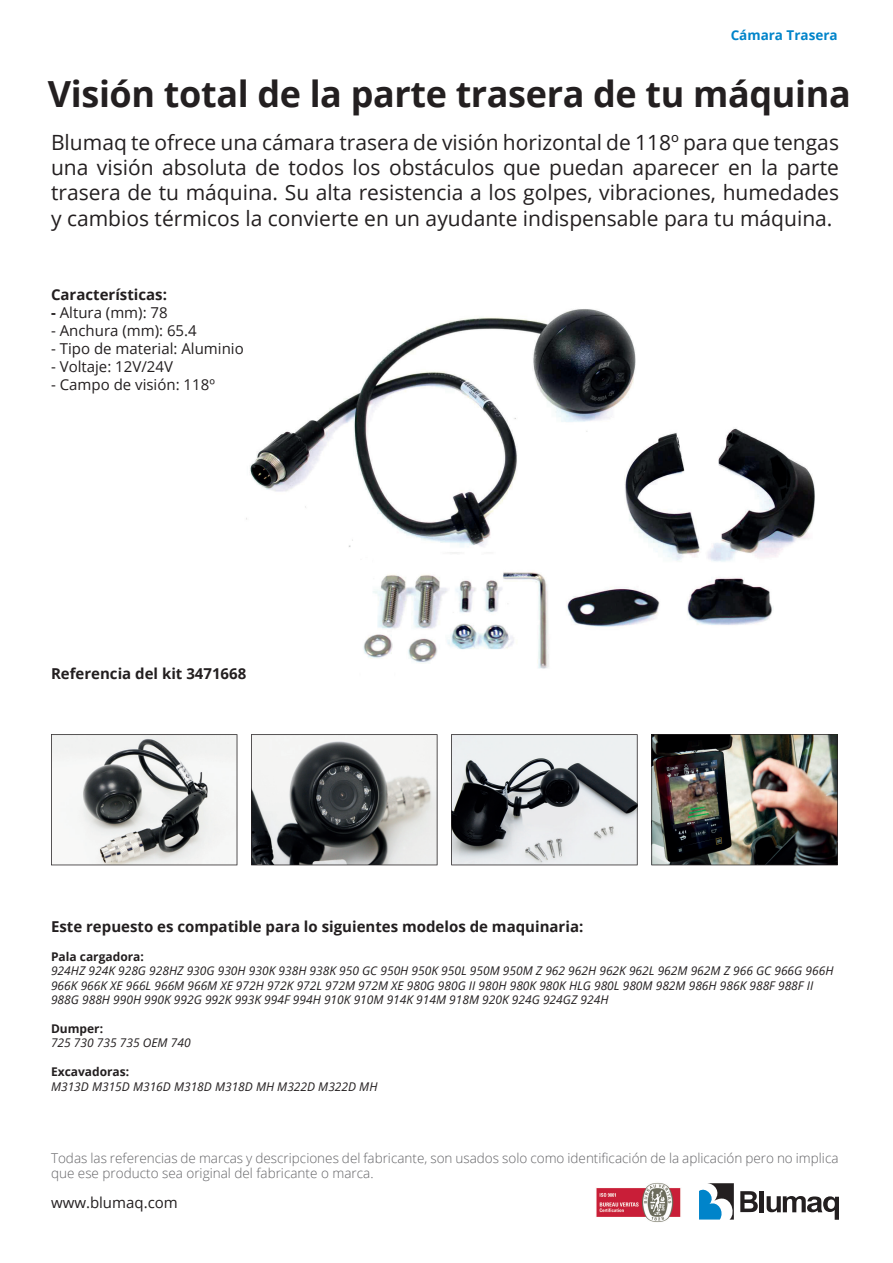
<style>
.page{position:relative;width:893px;height:1263px;background:#fff}
.page>*{position:absolute;margin:0;border:0;box-sizing:border-box;transform-origin:0 0}
.t1{font:700 36px "Open Sans";letter-spacing:-.01em;color:#231f20}
.t2{font:21px/25.2px "Open Sans";color:#231f20;text-align:justify}
.t3{font:15px "Open Sans";color:#231f20}
.t4{font:700 15px "Open Sans";color:#231f20}
.t5{font:300 13.5px/15px "Open Sans";color:#636366}
.t6{font:700 13.5px "Open Sans";color:#0084ca}
.t7{font:italic 12px/14.4px "Open Sans";color:#231f20}
.t8{font:700 12px "Open Sans";color:#231f20}
.s1{font-weight:700}
</style>
<div class="page">
<div style="left:759px;top:1191px;width:5px;height:21px;background:#231f20"></div>
<svg style="left:699px;top:1183px;width:59px;height:36px"></svg>
<svg style="left:767px;top:1196px;width:72px;height:24px"></svg>
<img style="left:596px;top:1183px;width:85px;height:39px">
<img style="left:246px;top:309px;width:569px;height:360px">
<svg style="left:51px;top:734px;width:186px;height:131px"></svg>
<svg style="left:451px;top:734px;width:187px;height:131px;background:#acaeb1"></svg>
<svg style="left:251px;top:734px;width:186px;height:131px"></svg>
<img style="left:651px;top:734px;width:187px;height:131px">
<p class="t6" style="left:731px;top:26px;width:109px">Cámara Trasera</p>
<h1 class="t1" style="left:48px;top:69px;width:804px">Visión total de la parte trasera de tu máquina</h1>
<p class="t2" style="left:51px;top:129px;width:789px">Blumaq te ofrece una cámara trasera de visión horizontal de 118º para que tengas una visión absoluta de todos los obstáculos que puedan aparecer en la parte trasera de tu máquina. Su alta resistencia a los golpes, vibraciones, humedades y cambios térmicos la convierte en un ayudante indispensable para tu máquina.</p>
<p class="t4" style="left:51px;top:284px;width:117px">Características:</p>
<p class="t3" style="left:51px;top:302px;width:118px"><span class="s1">-</span> Altura (mm): 78</p>
<p class="t3" style="left:51px;top:320px;width:147px">- Anchura (mm): 65.4</p>
<p class="t3" style="left:51px;top:338px;width:194px">- Tipo de material: Aluminio</p>
<p class="t3" style="left:51px;top:356px;width:123px">- Voltaje: 12V/24V</p>
<p class="t3" style="left:51px;top:374px;width:165px">- Campo de visión: 118º</p>
<p class="t4" style="left:51px;top:663px;width:197px">Referencia del kit 3471668</p>
<p class="t4" style="left:51px;top:916px;width:534px">Este repuesto es compatible para lo siguientes modelos de maquinaria:</p>
<p class="t8" style="left:51px;top:948px;width:94px">Pala cargadora:</p>
<p class="t7" style="left:51px;top:963px;width:784px">924HZ 924K 928G 928HZ 930G 930H 930K 938H 938K 950 GC 950H 950K 950L 950M 950M Z 962 962H 962K 962L 962M 962M Z 966 GC 966G 966H<br>966K 966K XE 966L 966M 966M XE 972H 972K 972L 972M 972M XE 980G 980G II 980H 980K 980K HLG 980L 980M 982M 986H 986K 988F 988F II<br>988G 988H 990H 990K 992G 992K 993K 994F 994H 910K 910M 914K 914M 918M 920K 924G 924GZ 924H</p>
<p class="t8" style="left:51px;top:1020px;width:54px">Dumper:</p>
<p class="t7" style="left:51px;top:1035px;width:141px">725 730 735 735 OEM 740</p>
<p class="t8" style="left:51px;top:1063px;width:80px">Excavadoras:</p>
<p class="t7" style="left:51px;top:1079px;width:328px">M313D M315D M316D M318D M318D MH M322D M322D MH</p>
<p class="t5" style="left:51px;top:1150px;width:789px">Todas las referencias de marcas y descripciones del fabricante, son usados solo como identificación de la aplicación pero no implica que ese producto sea original del fabricante o marca.</p>
<p class="t3" style="left:51px;top:1192px;width:128px">www.blumaq.com</p>
</div>
